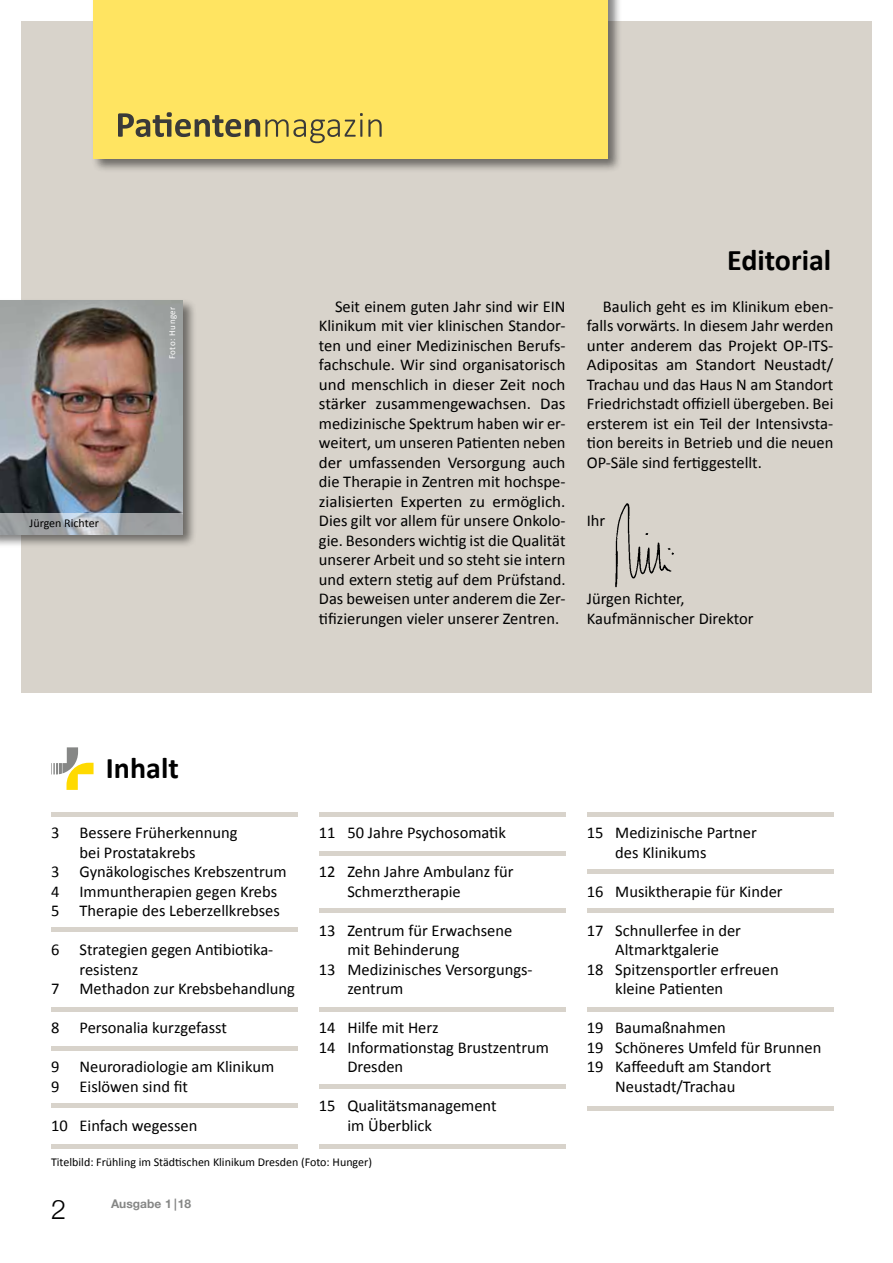
<style>
.page{position:relative;width:893px;height:1263px;background:#fff}
.page>*{position:absolute;margin:0;border:0;box-sizing:border-box;transform-origin:0 0}
.t1{font:700 30px "Calibri";color:#000}
.t2{font:300 27px "Helvetica Neue";color:#000}
.t3{font:16.5px/19.5px "Calibri";color:#000}
.t4{font:12px "Calibri";color:#000}
.t5{font:700 12px "Helvetica Neue";color:#868786}
.t6{font:9px "Calibri";letter-spacing:.05em;color:#fff}
</style>
<div class="page">
<div style="left:21px;top:21px;width:851px;height:672px;background:#d8d3cb"></div>
<div style="left:91px;top:0;width:531px;height:173px;background:#000;opacity:.5"></div>
<div style="left:94px;top:0;width:514px;height:158px;background:#ffe461"></div>
<img style="left:615px;top:503px;width:59px;height:85px">
<div style="left:0;top:298px;width:197px;height:250px;background:#000;opacity:.5"></div>
<img style="left:0;top:301px;width:183px;height:212px">
<svg style="left:0;top:513px;width:183px;height:21px;background:#a6aaaf"></svg>
<svg style="left:118px;top:112px;width:264px;height:31px"></svg>
<div style="left:51px;top:812px;width:247px;height:5px;background:#d8d3cb"></div>
<hr style="left:51px;top:927px;width:247px;height:4px;background:#d8d3cb">
<div style="left:51px;top:1007px;width:247px;height:5px;background:#d8d3cb"></div>
<hr style="left:51px;top:1046px;width:247px;height:4px;background:#d8d3cb">
<div style="left:51px;top:1103px;width:247px;height:5px;background:#d8d3cb"></div>
<hr style="left:51px;top:1144px;width:247px;height:4px;background:#d8d3cb">
<div style="left:319px;top:812px;width:247px;height:5px;background:#d8d3cb"></div>
<div style="left:319px;top:851px;width:247px;height:5px;background:#d8d3cb"></div>
<hr style="left:319px;top:908px;width:247px;height:4px;background:#d8d3cb">
<div style="left:319px;top:1007px;width:247px;height:5px;background:#d8d3cb"></div>
<div style="left:319px;top:1084px;width:247px;height:5px;background:#d8d3cb"></div>
<hr style="left:319px;top:1144px;width:247px;height:4px;background:#d8d3cb">
<div style="left:587px;top:812px;width:246px;height:5px;background:#d8d3cb"></div>
<div style="left:587px;top:869px;width:246px;height:5px;background:#d8d3cb"></div>
<hr style="left:587px;top:908px;width:246px;height:4px;background:#d8d3cb">
<div style="left:587px;top:1007px;width:246px;height:5px;background:#d8d3cb"></div>
<hr style="left:587px;top:1106px;width:246px;height:4px;background:#d8d3cb">
<svg style="left:51px;top:747px;width:43px;height:43px"></svg>
<p class="t4" style="left:30px;top:515px;width:71px">Jürgen Richter</p>
<p class="t6" style="left:167px;top:359px;width:54px;rotate:-90deg">Foto: Hunger</p>
<h1 class="t1" style="left:727px;top:242px;width:106px">Editorial</h1>
<p class="t3" style="left:319px;top:296px;width:248px;text-align:justify;text-indent:16px">Seit einem guten Jahr sind wir EIN Klinikum mit vier klinischen Standor&shy;ten und einer Medizinischen Berufs&shy;fachschule. Wir sind organisatorisch und menschlich in dieser Zeit noch stärker zusammengewachsen. Das medizinische Spektrum haben wir er&shy;weitert, um unseren Patienten neben der umfassenden Versorgung auch die Therapie in Zentren mit hochspe&shy;zialisierten Experten zu ermöglich.<br>Dies gilt vor allem für unsere Onkolo&shy;gie. Besonders wichtig ist die Qualität unserer Arbeit und so steht sie intern und extern stetig auf dem Prüfstand.<br>Das beweisen unter anderem die Zer&shy;tifizierungen vieler unserer Zentren.</p>
<p class="t3" style="left:587px;top:296px;width:248px;text-align:justify;text-indent:16px">Baulich geht es im Klinikum eben&shy;falls vorwärts. In diesem Jahr werden unter anderem das Projekt OP-ITS-Adipositas am Standort Neustadt/ Trachau und das Haus N am Standort Friedrichstadt offiziell übergeben. Bei ersterem ist ein Teil der Intensivsta&shy;tion bereits in Betrieb und die neuen OP-Säle sind fertiggestellt.</p>
<p class="t3" style="left:587px;top:510px;width:20px">Ihr</p>
<p class="t3" style="left:587px;top:588px;width:168px">Jürgen Richter,<br>Kaufmännischer Direktor</p>
<h1 class="t1" style="left:106px;top:750px;width:74px">Inhalt</h1>
<p class="t3" style="left:51px;top:822px;width:188px">3 Bessere Früherkennung</p>
<p class="t3" style="left:79px;top:842px;width:117px">bei Prostatakrebs</p>
<p class="t3" style="left:51px;top:861px;width:237px">3 Gynäkologisches Krebszentrum</p>
<p class="t3" style="left:51px;top:881px;width:228px">4 Immuntherapien gegen Krebs</p>
<p class="t3" style="left:51px;top:900px;width:230px">5 Therapie des Leberzellkrebses</p>
<p class="t3" style="left:51px;top:939px;width:224px">6 Strategien gegen Antibiotika-</p>
<p class="t3" style="left:79px;top:959px;width:60px">resistenz</p>
<p class="t3" style="left:51px;top:978px;width:245px">7 Methadon zur Krebsbehandlung</p>
<p class="t3" style="left:51px;top:1017px;width:177px">8 Personalia kurzgefasst</p>
<p class="t3" style="left:51px;top:1056px;width:225px">9 Neuroradiologie am Klinikum<br>9 Eislöwen sind fit</p>
<p class="t3" style="left:51px;top:1115px;width:148px">10 Einfach wegessen</p>
<p class="t3" style="left:319px;top:822px;width:189px">11 50 Jahre Psychosomatik</p>
<p class="t3" style="left:347px;top:861px;width:168px;text-indent:-28px">12 Zehn Jahre Ambulanz für<br>Schmerztherapie</p>
<p class="t3" style="left:319px;top:920px;width:195px">13 Zentrum für Erwachsene</p>
<p class="t3" style="left:347px;top:939px;width:114px">mit Behinderung</p>
<p class="t3" style="left:319px;top:959px;width:215px">13 Medizinisches Versorgungs-</p>
<p class="t3" style="left:347px;top:978px;width:58px">zentrum</p>
<p class="t3" style="left:319px;top:1017px;width:121px">14 Hilfe mit Herz</p>
<p class="t3" style="left:319px;top:1037px;width:232px">14 Informationstag Brustzentrum</p>
<p class="t3" style="left:347px;top:1056px;width:57px">Dresden</p>
<p class="t3" style="left:347px;top:1095px;width:151px;text-indent:-28px">15 Qualitätsmanagement im Überblick</p>
<p class="t3" style="left:615px;top:822px;width:143px;text-indent:-28px">15 Medizinische Partner des Klinikums</p>
<p class="t3" style="left:587px;top:881px;width:197px">16 Musiktherapie für Kinder</p>
<p class="t3" style="left:587px;top:920px;width:156px">17 Schnullerfee in der</p>
<p class="t3" style="left:615px;top:939px;width:105px">Altmarktgalerie</p>
<p class="t3" style="left:587px;top:959px;width:193px">18 Spitzensportler erfreuen</p>
<p class="t3" style="left:615px;top:978px;width:109px">kleine Patienten</p>
<p class="t3" style="left:587px;top:1017px;width:141px">19 Baumaßnahmen</p>
<p class="t3" style="left:587px;top:1037px;width:236px">19 Schöneres Umfeld für Brunnen</p>
<p class="t3" style="left:587px;top:1056px;width:186px">19 Kaffeeduft am Standort</p>
<p class="t3" style="left:615px;top:1076px;width:122px">Neustadt/Trachau</p>
<p class="t4" style="left:51px;top:1154px;width:322px">Titelbild: Frühling im Städtischen Klinikum Dresden (Foto: Hunger)</p>
<h2 class="t2" style="left:51px;top:1187px;width:17px">2</h2>
<p class="t5" style="left:111px;top:1195px;width:82px">Ausgabe 1 |18</p>
</div>
